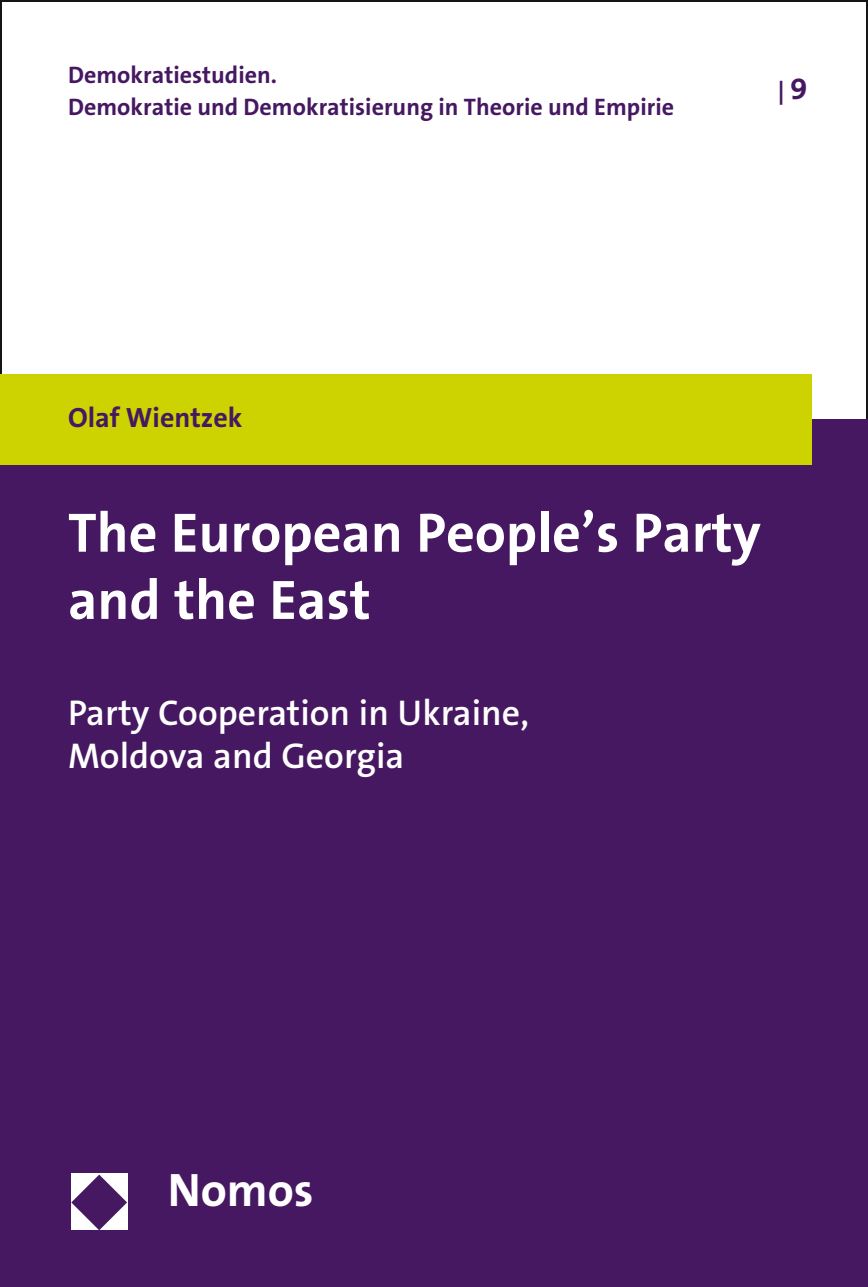
<style>
.page{position:relative;width:868px;height:1287px;background:#fff}
.page>*{position:absolute;margin:0;border:0;box-sizing:border-box;transform-origin:0 0}
.t1{font:700 56px/67.2px "The Sans Os F";color:#fff}
.t2{font:700 47.2px "The Sans Os F";color:#fff}
.t3{font:600 36px/43.2px "The Sans Os F";color:#fff}
.t4{font:700 28px "The Sans Os F";color:#461861}
.t5{font:700 24px "The Sans Os F";color:#461861}
.s1{font-size:30px}
</style>
<div class="page">
<div style="left:0;top:420px;width:867px;height:867px;background:#461861"></div>
<div style="left:71px;top:1174px;width:57px;height:56px;background:#fff"></div>
<svg style="left:71px;top:1175px;width:56px;height:55px"></svg>
<div style="left:0;top:374px;width:811px;height:91px;background:#ccd300"></div>
<p class="t5" style="left:68px;top:60px;width:210px">Demokratiestudien.</p>
<p class="t5" style="left:68px;top:92px;width:607px">Demokratie und Demokratisierung in Theorie und Empirie</p>
<p class="t5" style="left:777px;top:76px;width:31px">| <span class="s1">9</span></p>
<p class="t4" style="left:68px;top:400px;width:176px">Olaf Wientzek</p>
<h1 class="t1" style="left:68px;top:500px;width:694px">The European People’s Party and the East</h1>
<h3 class="t3" style="left:68px;top:691px;width:462px">Party Cooperation in Ukraine,<br>Moldova and Georgia</h3>
<h2 class="t2" style="left:168px;top:1159px;width:147px">Nomos</h2>
</div>
